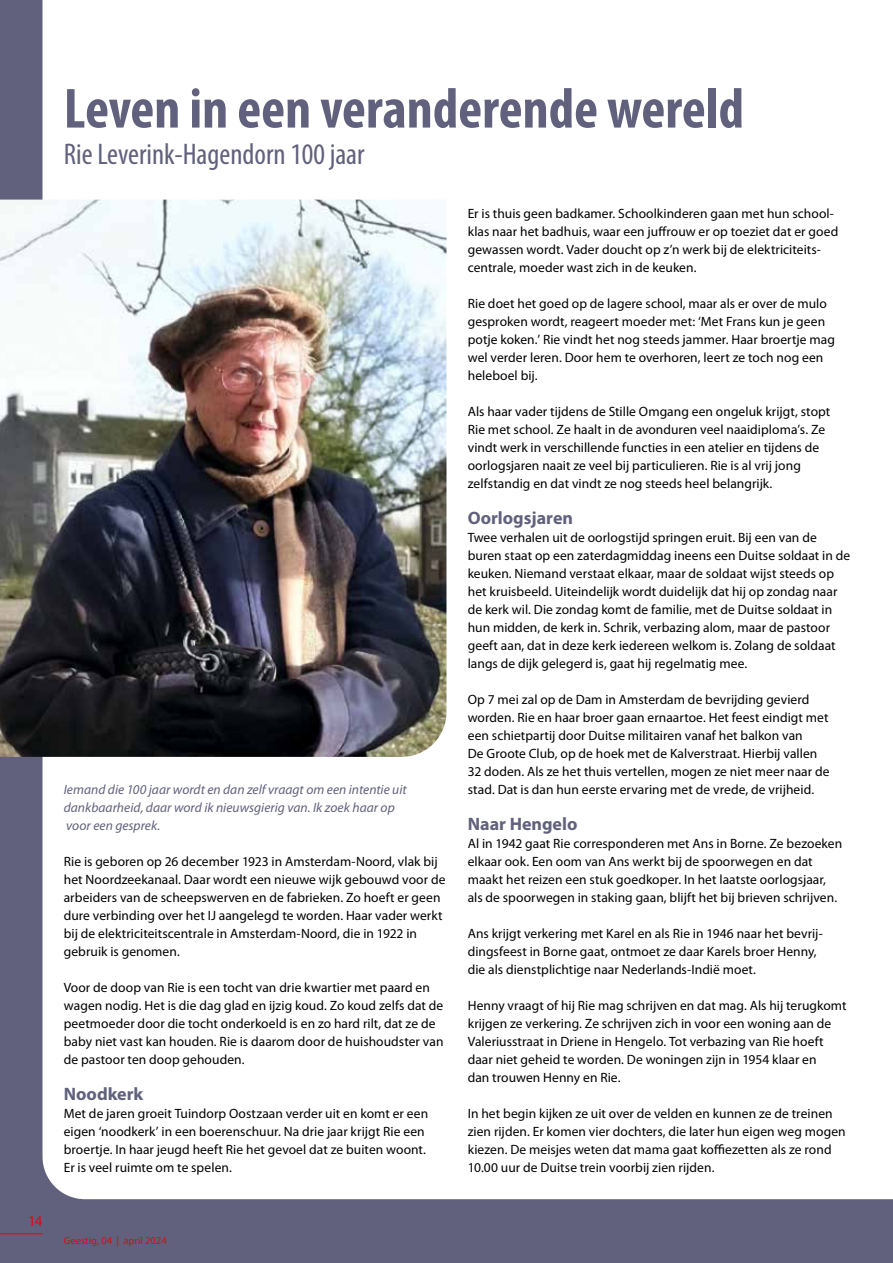
<style>
.page{position:relative;width:893px;height:1263px;background:#61617d}
.page>*{position:absolute;margin:0;border:0;box-sizing:border-box;transform-origin:0 0}
.t1{font:700 condensed 57px "Myriad Pro";color:#61617d}
.t2{font:condensed 30px "Myriad Pro";color:#61617d}
.t3{font:700 18px "Myriad Pro";color:#61617d}
.t4{font:15px "Myriad Pro";color:#e30613}
.t5{font:13.5px/18px "Myriad Pro";letter-spacing:.005em;color:#000}
.t6{font:italic 13.5px/18px "Myriad Pro";letter-spacing:.005em;color:#61617d}
.t7{font:10.5px "Myriad Pro";color:#e30613}
</style>
<div class="page">
<div style="left:43px;top:0;width:850px;height:1199px;background:#fff"></div>
<hr style="left:0;top:1233px;width:43px;height:1px;background:#e30613">
<img style="left:0;top:200px;width:446px;height:557px">
<p class="t4" style="left:28px;top:1211px;width:16px">14</p>
<h1 class="t1" style="left:64px;top:73px;width:682px">Leven in een veranderende wereld</h1>
<h2 class="t2" style="left:64px;top:136px;width:302px">Rie Leverink-Hagendorn 100 jaar</h2>
<p class="t6" style="left:64px;top:780px;width:344px">Iemand die 100 jaar wordt en dan zelf vraagt om een intentie uit dankbaarheid, daar word ik nieuwsgierig van. Ik zoek haar op voor een gesprek.</p>
<p class="t5" style="left:64px;top:852px;width:383px">Rie is geboren op 26 december 1923 in Amsterdam-Noord, vlak bij het Noordzeekanaal. Daar wordt een nieuwe wijk gebouwd voor de arbeiders van de scheepswerven en de fabrieken. Zo hoeft er geen dure verbinding over het IJ aangelegd te worden. Haar vader werkt bij de elektriciteitscentrale in Amsterdam-Noord, die in 1922 in gebruik is genomen.</p>
<p class="t5" style="left:64px;top:978px;width:381px">Voor de doop van Rie is een tocht van drie kwartier met paard en wagen nodig. Het is die dag glad en ijzig koud. Zo koud zelfs dat de peetmoeder door die tocht onderkoeld is en zo hard rilt, dat ze de baby niet vast kan houden. Rie is daarom door de huishoudster van de pastoor ten doop gehouden.</p>
<h3 class="t3" style="left:64px;top:1082px;width:81px">Noodkerk</h3>
<p class="t5" style="left:64px;top:1104px;width:366px">Met de jaren groeit Tuindorp Oostzaan verder uit en komt er een eigen ‘noodkerk’ in een boerenschuur. Na drie jaar krijgt Rie een broertje. In haar jeugd heeft Rie het gevoel dat ze buiten woont.<br>Er is veel ruimte om te spelen.</p>
<p class="t5" style="left:468px;top:204px;width:372px">Er is thuis geen badkamer. Schoolkinderen gaan met hun school&shy;klas naar het badhuis, waar een juffrouw er op toeziet dat er goed gewassen wordt. Vader doucht op z’n werk bij de elektriciteits&shy;centrale, moeder wast zich in de keuken.</p>
<p class="t5" style="left:468px;top:294px;width:369px">Rie doet het goed op de lagere school, maar als er over de mulo gesproken wordt, reageert moeder met: ‘Met Frans kun je geen potje koken.’ Rie vindt het nog steeds jammer. Haar broertje mag wel verder leren. Door hem te overhoren, leert ze toch nog een heleboel bij.</p>
<p class="t5" style="left:468px;top:402px;width:364px">Als haar vader tijdens de Stille Omgang een ongeluk krijgt, stopt Rie met school. Ze haalt in de avonduren veel naaidiploma’s. Ze vindt werk in verschillende functies in een atelier en tijdens de oorlogsjaren naait ze veel bij particulieren. Rie is al vrij jong zelfstandig en dat vindt ze nog steeds heel belangrijk.</p>
<h3 class="t3" style="left:468px;top:506px;width:107px">Oorlogsjaren</h3>
<p class="t5" style="left:468px;top:528px;width:384px">Twee verhalen uit de oorlogstijd springen eruit. Bij een van de buren staat op een zaterdagmiddag ineens een Duitse soldaat in de keuken. Niemand verstaat elkaar, maar de soldaat wijst steeds op het kruisbeeld. Uiteindelijk wordt duidelijk dat hij op zondag naar de kerk wil. Die zondag komt de familie, met de Duitse soldaat in hun midden, de kerk in. Schrik, verbazing alom, maar de pastoor geeft aan, dat in deze kerk iedereen welkom is. Zolang de soldaat langs de dijk gelegerd is, gaat hij regelmatig mee.</p>
<p class="t5" style="left:468px;top:690px;width:363px">Op 7 mei zal op de Dam in Amsterdam de bevrijding gevierd worden. Rie en haar broer gaan ernaartoe. Het feest eindigt met een schietpartij door Duitse militairen vanaf het balkon van<br>De Groote Club, op de hoek met de Kalverstraat. Hierbij vallen 32 doden. Als ze het thuis vertellen, mogen ze niet meer naar de stad. Dat is dan hun eerste ervaring met de vrede, de vrijheid.</p>
<h3 class="t3" style="left:468px;top:812px;width:111px">Naar Hengelo</h3>
<p class="t5" style="left:468px;top:834px;width:376px">Al in 1942 gaat Rie corresponderen met Ans in Borne. Ze bezoeken elkaar ook. Een oom van Ans werkt bij de spoorwegen en dat maakt het reizen een stuk goedkoper. In het laatste oorlogsjaar, als de spoorwegen in staking gaan, blijft het bij brieven schrijven.</p>
<p class="t5" style="left:468px;top:924px;width:357px">Ans krijgt verkering met Karel en als Rie in 1946 naar het bevrij&shy;dingsfeest in Borne gaat, ontmoet ze daar Karels broer Henny, die als dienstplichtige naar Nederlands-Indië moet.</p>
<p class="t5" style="left:468px;top:996px;width:380px">Henny vraagt of hij Rie mag schrijven en dat mag. Als hij terugkomt krijgen ze verkering. Ze schrijven zich in voor een woning aan de Valeriusstraat in Driene in Hengelo. Tot verbazing van Rie hoeft daar niet geheid te worden. De woningen zijn in 1954 klaar en<br>dan trouwen Henny en Rie.</p>
<p class="t5" style="left:468px;top:1104px;width:379px">In het begin kijken ze uit over de velden en kunnen ze de treinen zien rijden. Er komen vier dochters, die later hun eigen weg mogen kiezen. De meisjes weten dat mama gaat koffiezetten als ze rond 10.00 uur de Duitse trein voorbij zien rijden.</p>
<p class="t7" style="left:64px;top:1234px;width:104px">Geestig, 04 | april 2024</p>
</div>
